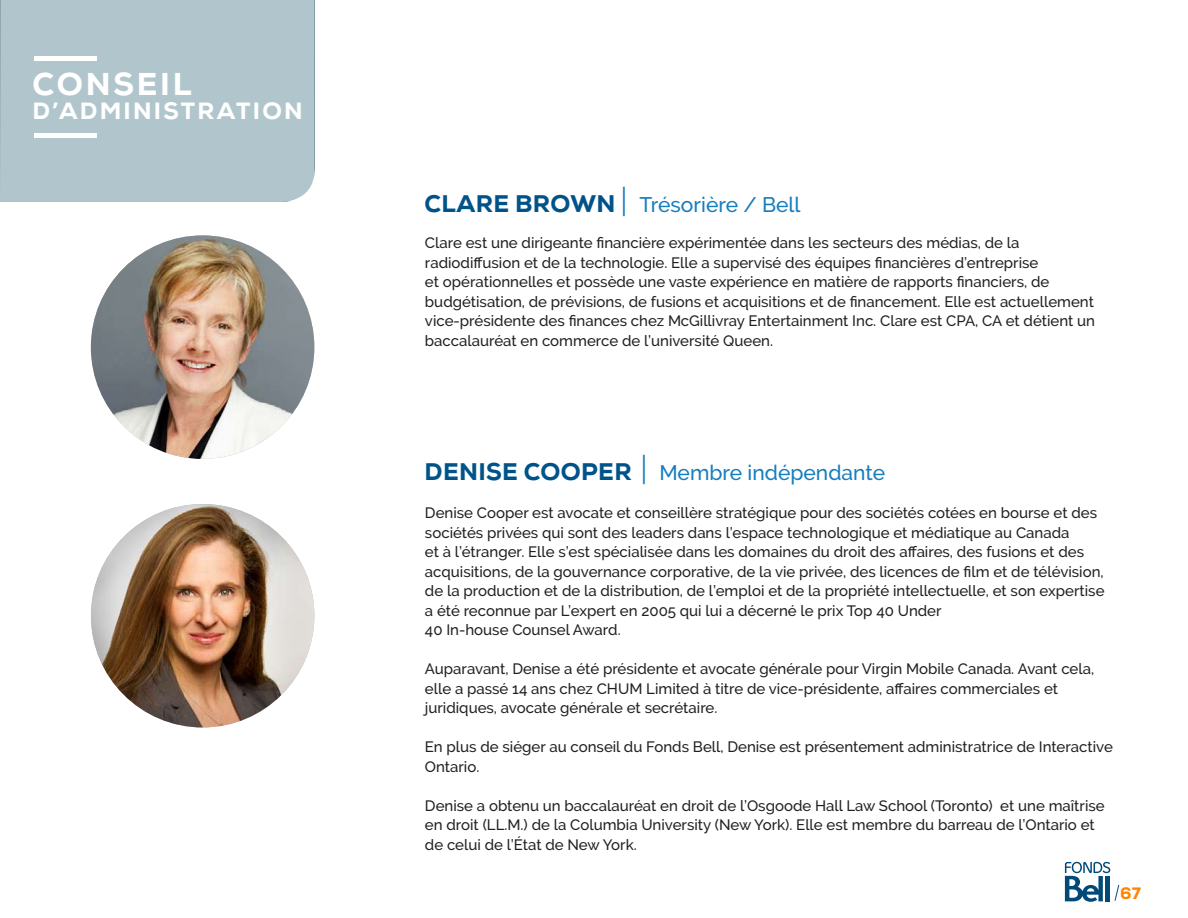
<style>
.page{position:relative;width:1188px;height:918px;background:#fff}
.page>*{position:absolute;margin:0;border:0;box-sizing:border-box;transform-origin:0 0}
.t1{font:800 31.5px "Nexa";letter-spacing:.09em;color:#fff}
.t2{font:800 23.55px "Nexa";letter-spacing:.095em;color:#fff}
.t3{font:500 21px "Raleway";color:#167dbf}
.t4{font:800 16.5px "Nexa";color:#ff8400}
.t5{font:500 15px/19.5px "Raleway";color:#231f20}
.s1{font-family:"Nexa";font-weight:800;font-size:24px;color:#005389}
.s2{font-family:"Pressio No.33";font-weight:400;font-size:33px}
</style>
<div class="page">
<svg style="left:1065px;top:862px;width:55px;height:40px"></svg>
<hr style="left:1106px;top:876px;width:4px;height:25px;background:#014a77">
<img style="left:91px;top:235px;width:223px;height:224px;border-radius:112px">
<img style="left:91px;top:504px;width:223px;height:223px;border-radius:112px">
<div style="left:0;top:0;width:314px;height:202px;background:#b1c6cc"></div>
<hr style="left:34px;top:56px;width:62px;height:4px;background:#fff">
<div style="left:34px;top:133px;width:62px;height:5px;background:#fff"></div>
<h1 class="t1" style="left:33px;top:64px;width:161px">CONSEIL</h1>
<h2 class="t2" style="left:33px;top:96px;width:272px">D’ADMINISTRATION</h2>
<h3 class="t3" style="left:425px;top:192px;width:378px"><span class="s1">CLARE BROWN</span> <span class="s2">|</span> Trésorière / Bell</h3>
<p class="t5" style="left:425px;top:233px;width:672px">Clare est une dirigeante financière expérimentée dans les secteurs des médias, de la radiodiffusion et de la technologie. Elle a supervisé des équipes financières d’entreprise<br>et opérationnelles et possède une vaste expérience en matière de rapports financiers, de budgétisation, de prévisions, de fusions et acquisitions et de financement. Elle est actuellement vice-présidente des finances chez McGillivray Entertainment Inc. Clare est CPA, CA et détient un baccalauréat en commerce de l’université Queen.</p>
<h3 class="t3" style="left:425px;top:461px;width:462px"><span class="s1">DENISE COOPER</span> <span class="s2">|</span> Membre indépendante</h3>
<p class="t5" style="left:425px;top:503px;width:681px">Denise Cooper est avocate et conseillère stratégique pour des sociétés cotées en bourse et des sociétés privées qui sont des leaders dans l’espace technologique et médiatique au Canada<br>et à l’étranger. Elle s’est spécialisée dans les domaines du droit des affaires, des fusions et des acquisitions, de la gouvernance corporative, de la vie privée, des licences de film et de télévision, de la production et de la distribution, de l’emploi et de la propriété intellectuelle, et son expertise a été reconnue par L’expert en 2005 qui lui a décerné le prix Top 40 Under<br>40 In-house Counsel Award.</p>
<p class="t5" style="left:425px;top:659px;width:671px">Auparavant, Denise a été présidente et avocate générale pour Virgin Mobile Canada. Avant cela, elle a passé 14 ans chez CHUM Limited à titre de vice-présidente, affaires commerciales et juridiques, avocate générale et secrétaire.</p>
<p class="t5" style="left:425px;top:737px;width:689px">En plus de siéger au conseil du Fonds Bell, Denise est présentement administratrice de Interactive<br>Ontario.</p>
<p class="t5" style="left:425px;top:795px;width:681px">Denise a obtenu un baccalauréat en droit de l’Osgoode Hall Law School (Toronto) et une maîtrise en droit (LL.M.) de la Columbia University (New York). Elle est membre du barreau de l’Ontario et de celui de l’État de New York.</p>
<p class="t4" style="left:1120px;top:883px;width:22px">67</p>
</div>
